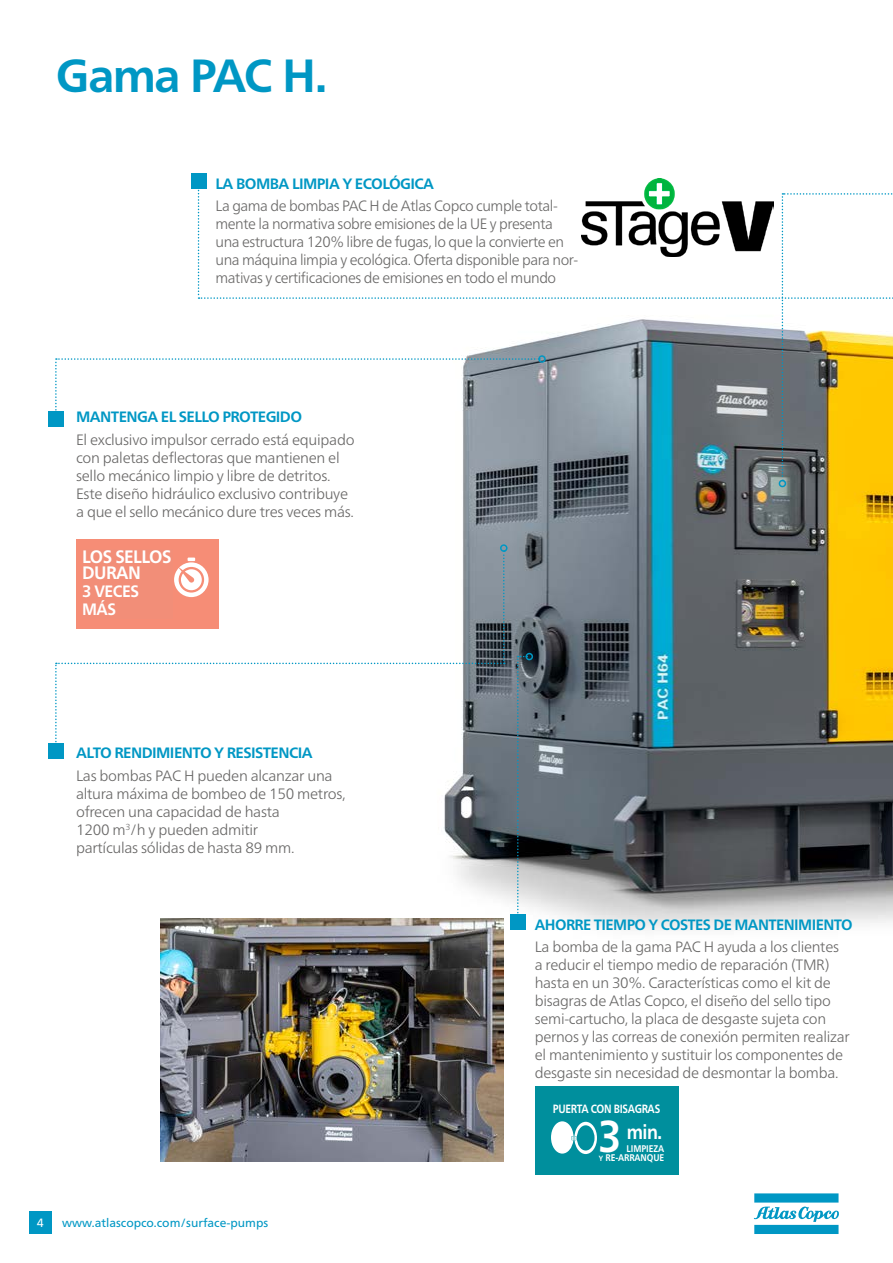
<style>
.page{position:relative;width:893px;height:1263px;background:#fff}
.page>*{position:absolute;margin:0;border:0;box-sizing:border-box;transform-origin:0 0}
.t1{font:700 46.5px "Neue Frutiger World";letter-spacing:-.035em;color:#0097c4}
.t2{font:700 44.7px "Neue Frutiger World";color:#fff;scale:.88 1}
.t3{font:700 25.2px "Neue Frutiger World";letter-spacing:-.075em;color:#fff}
.t4{font:700 23.85px "Neue Frutiger World";letter-spacing:-.09em;color:#fff}
.t5{font:700 19.95px "Neue Frutiger World";color:#fff;scale:.88 1}
.t6{font:700 18px/16.5px "Neue Frutiger World";letter-spacing:-.03em;color:#fff;scale:.95 1}
.t7{font:700 16.5px/18px "Neue Frutiger World";letter-spacing:-.03em;color:#fff;scale:.95 1}
.t8{font:300 15px/18px "Neue Frutiger World";letter-spacing:-.02em;color:#686766}
.t9{font:700 15px "Neue Frutiger World";letter-spacing:-.04em;color:#0097c4}
.t10{font:12px "Neue Frutiger World";color:#0097c4}
.t11{font:700 12px "Neue Frutiger World";letter-spacing:-.03em;color:#fff;scale:.84 1}
.t12{font:12px "Neue Frutiger World";color:#fff}
.t13{font:700 9.6px/9.9px "Neue Frutiger World";letter-spacing:-.01em;color:#fff;text-align:right;scale:.88 1}
.s1{font-size:7.5px}
</style>
<div class="page">
<img style="left:443px;top:481px;width:450px;height:449px">
<img style="left:160px;top:918px;width:344px;height:243px">
<div style="left:191px;top:174px;width:15px;height:15px;background:#0097c4"></div>
<div style="left:779px;top:480px;width:7px;height:7px;border:2px solid #0097c4;border-radius:50%"></div>
<svg style="left:55px;top:180px;width:838px;height:301px"></svg>
<div style="left:48px;top:412px;width:15px;height:15px;background:#0097c4"></div>
<div style="left:538px;top:355px;width:8px;height:8px;border:2px solid #0097c4;border-radius:50%"></div>
<svg style="left:517px;top:656px;width:10px;height:267px;background:#72818a"></svg>
<div style="left:510px;top:914px;width:15px;height:15px;background:#0097c4"></div>
<div style="left:526px;top:653px;width:7px;height:7px;border:2px solid #0097c4;border-radius:50%"></div>
<div style="left:48px;top:743px;width:15px;height:15px;background:#0097c4"></div>
<div style="left:500px;top:544px;width:7px;height:8px;border:2px solid #0097c4;border-radius:50%"></div>
<svg style="left:754px;top:1193px;width:85px;height:41px"></svg>
<div style="left:29px;top:1211px;width:22px;height:23px;background:#0097c4"></div>
<div style="left:535px;top:1086px;width:143px;height:89px;background:#008f9d"></div>
<svg style="left:551px;top:1121px;width:46px;height:33px"></svg>
<div style="left:76px;top:539px;width:143px;height:89px;background:#f68d76"></div>
<svg style="left:55px;top:550px;width:450px;height:202px"></svg>
<div style="left:82px;top:549px;width:90px;height:70px;background:#f28e78"></div>
<img style="left:582px;top:178px;width:192px;height:79px">
<h1 class="t1" style="left:56px;top:35px;width:273px">Gama PAC H.</h1>
<p class="t9" style="left:216px;top:170px;width:220px">LA BOMBA LIMPIA Y ECOLÓGICA</p>
<p class="t8" style="left:216px;top:197px;width:364px">La gama de bombas PAC H de Atlas Copco cumple total&shy;mente la normativa sobre emisiones de la UE y presenta una estructura 120% libre de fugas, lo que la convierte en una máquina limpia y ecológica. Oferta disponible para nor&shy;mativas y certificaciones de emisiones en todo el mundo</p>
<p class="t9" style="left:76px;top:404px;width:228px">MANTENGA EL SELLO PROTEGIDO</p>
<p class="t8" style="left:76px;top:430px;width:280px">El exclusivo impulsor cerrado está equipado con paletas deflectoras que mantienen el sello mecánico limpio y libre de detritos.<br>Este diseño hidráulico exclusivo contribuye a que el sello mecánico dure tres veces más.</p>
<h3 class="t3" style="left:88px;top:544px;width:86px">3 TIMES</h3>
<h3 class="t4" style="left:88px;top:566px;width:84px">LONGER</h3>
<p class="t6" style="left:82px;top:548px;width:96px">LOS SELLOS<br>DURAN</p>
<p class="t7" style="left:82px;top:582px;width:61px">3 VECES<br>MÁS</p>
<p class="t9" style="left:76px;top:740px;width:238px">ALTO RENDIMIENTO Y RESISTENCIA</p>
<p class="t8" style="left:76px;top:766px;width:271px">Las bombas PAC H pueden alcanzar una altura máxima de bombeo de 150 metros, ofrecen una capacidad de hasta<br>1200 m<sup>3</sup>/h y pueden admitir<br>partículas sólidas de hasta 89 mm.</p>
<p class="t12" style="left:37px;top:1214px;width:8px">4</p>
<p class="t10" style="left:62px;top:1213px;width:208px">www.atlascopco.com/surface-pumps</p>
<p class="t9" style="left:535px;top:911px;width:319px">AHORRE TIEMPO Y COSTES DE MANTENIMIENTO</p>
<p class="t8" style="left:535px;top:938px;width:316px">La bomba de la gama PAC H ayuda a los clientes a reducir el tiempo medio de reparación (TMR) hasta en un 30%. Características como el kit de bisagras de Atlas Copco, el diseño del sello tipo semi-cartucho, la placa de desgaste sujeta con pernos y las correas de conexión permiten realizar el mantenimiento y sustituir los componentes de desgaste sin necesidad de desmontar la bomba.</p>
<p class="t11" style="left:553px;top:1098px;width:129px">PUERTA CON BISAGRAS</p>
<h2 class="t2" style="left:598px;top:1097px;width:28px">3</h2>
<h3 class="t5" style="left:627px;top:1115px;width:42px">min.</h3>
<p class="t13" style="left:599px;top:1143px;width:76px">LIMPIEZA<br><span class="s1">Y</span> RE-ARRANQUE</p>
</div>
